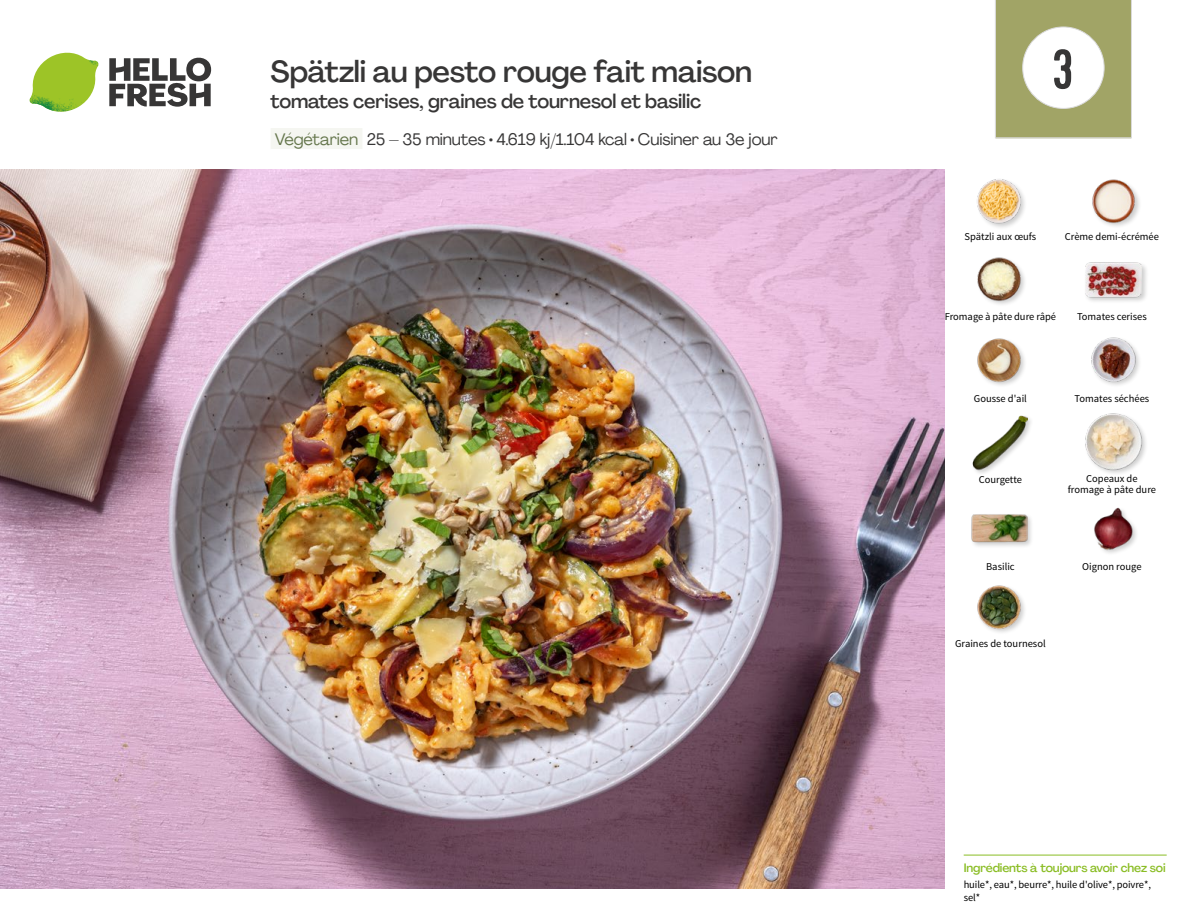
<style>
.page{position:relative;width:1188px;height:918px;background:#fff}
.page>*{position:absolute;margin:0;border:0;box-sizing:border-box;transform-origin:0 0}
.t1{font:57px "Kapra";color:#373636}
.t2{font:500 30px "Agrandir";letter-spacing:-.01em;color:#373636}
.t3{font:500 19.5px "Agrandir";letter-spacing:-.01em;color:#373636}
.t4{font:16.5px "Agrandir";letter-spacing:-.01em;color:#373636}
.t5{font:500 12px "Agrandir";letter-spacing:-.01em;color:#8abd24}
.t6{font:10.5px/10.5px "Source Sans Pro";color:#000;text-align:center}
.s1{color:#65764c}
</style>
<div class="page">
<div style="left:271px;top:128px;width:91px;height:21px;background:#f5f6f1"></div>
<img style="left:977px;top:585px;width:48px;height:48px">
<img style="left:1094px;top:507px;width:43px;height:46px">
<div style="left:970px;top:513px;width:64px;height:36px;background:#000;opacity:.2"></div>
<img style="left:970px;top:513px;width:58px;height:36px">
<div style="left:971px;top:414px;width:63px;height:62px;background:#000;opacity:.2"></div>
<img style="left:971px;top:414px;width:57px;height:56px">
<div style="left:1084px;top:413px;width:64px;height:63px;background:#000;opacity:.2"></div>
<img style="left:1085px;top:413px;width:57px;height:57px">
<img style="left:1091px;top:337px;width:49px;height:48px">
<img style="left:977px;top:338px;width:48px;height:48px">
<img style="left:977px;top:257px;width:48px;height:48px">
<div style="left:1084px;top:261px;width:65px;height:43px;background:#000;opacity:.2"></div>
<img style="left:1085px;top:261px;width:57px;height:43px">
<img style="left:1092px;top:179px;width:48px;height:48px">
<img style="left:977px;top:179px;width:48px;height:49px">
<hr style="left:964px;top:855px;width:203px;height:1px;background:#8abd24">
<svg style="left:109px;top:57px;width:102px;height:50px"></svg>
<svg style="left:34px;top:53px;width:62px;height:40px"></svg>
<img style="left:67px;top:53px;width:32px;height:26px">
<img style="left:33px;top:75px;width:59px;height:11px">
<img style="left:29px;top:79px;width:61px;height:33px">
<img style="left:65px;top:86px;width:27px;height:25px">
<img style="left:0;top:169px;width:945px;height:719px">
<div style="left:995px;top:0;width:137px;height:138px;background:#a1a466"></div>
<div style="left:1023px;top:27px;width:81px;height:81px;background:#fff;border-radius:50%"></div>
<div style="left:1023px;top:27px;width:81px;height:82px;border:1px solid #dadada;border-radius:50%"></div>
<h2 class="t2" style="left:271px;top:53px;width:483px">Spätzli au pesto rouge fait maison</h2>
<h3 class="t3" style="left:271px;top:89px;width:432px">tomates cerises, graines de tournesol et basilic</h3>
<h3 class="t4" style="left:275px;top:129px;width:504px"><span class="s1">Végétarien</span> 25 – 35 minutes • 4.619 kj/1.104 kcal • Cuisiner au 3e jour</h3>
<h1 class="t1" style="left:1052px;top:37px;width:22px">3</h1>
<p class="t6" style="left:965px;top:231px;width:73px">Spätzli aux œufs</p>
<p class="t6" style="left:1065px;top:231px;width:96px">Crème demi-écrémée</p>
<p class="t6" style="left:945px;top:312px;width:113px">Fromage à pâte dure râpé</p>
<p class="t6" style="left:1077px;top:312px;width:71px">Tomates cerises</p>
<p class="t6" style="left:974px;top:393px;width:55px">Gousse d'ail</p>
<p class="t6" style="left:1075px;top:393px;width:76px">Tomates séchées</p>
<p class="t6" style="left:979px;top:474px;width:45px">Courgette</p>
<p class="t6" style="left:1068px;top:474px;width:90px">Copeaux de fromage à pâte dure</p>
<p class="t6" style="left:986px;top:561px;width:30px">Basilic</p>
<p class="t6" style="left:1082px;top:561px;width:61px">Oignon rouge</p>
<p class="t6" style="left:955px;top:639px;width:92px">Graines de tournesol</p>
<p class="t5" style="left:964px;top:861px;width:203px">Ingrédients à toujours avoir chez soi</p>
<p class="t6" style="left:964px;top:878px;width:189px;line-height:13.5px;text-align:left">huile*, eau*, beurre*, huile d'olive*, poivre*, sel*</p>
</div>
